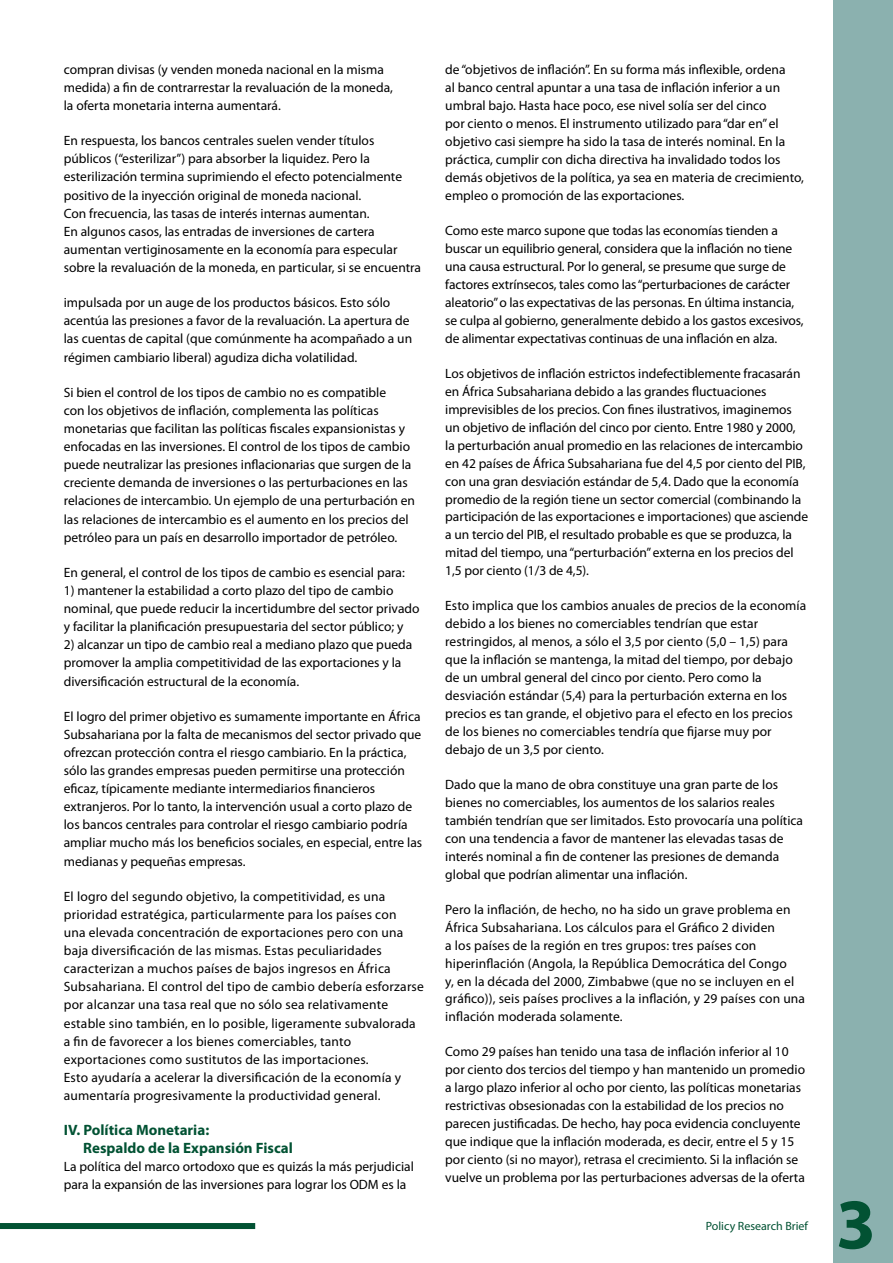
<style>
.page{position:relative;width:893px;height:1263px;background:#fff}
.page>*{position:absolute;margin:0;border:0;box-sizing:border-box;transform-origin:0 0}
.t1{font:700 72px "Myriad Pro";color:#025233}
.t2{font:700 15px/18px "Myriad Pro";color:#025233}
.t3{font:13.5px/18px "Myriad Pro";color:#000}
.t4{font:12px "Myriad Pro";color:#025233}
</style>
<div class="page">
<div style="left:834px;top:0;width:59px;height:1263px;background:#8bb1af"></div>
<div style="left:0;top:1223px;width:255px;height:6px;background:#025233"></div>
<p class="t3" style="left:64px;top:61px;width:331px">compran divisas (y venden moneda nacional en la misma medida) a fin de contrarrestar la revaluación de la moneda, la oferta monetaria interna aumentará.</p>
<p class="t3" style="left:64px;top:132px;width:359px">En respuesta, los bancos centrales suelen vender títulos públicos (“esterilizar”) para absorber la liquidez. Pero la esterilización termina suprimiendo el efecto potencialmente positivo de la inyección original de moneda nacional.<br>Con frecuencia, las tasas de interés internas aumentan.<br>En algunos casos, las entradas de inversiones de cartera aumentan vertiginosamente en la economía para especular sobre la revaluación de la moneda, en particular, si se encuentra</p>
<p class="t3" style="left:64px;top:294px;width:350px">impulsada por un auge de los productos básicos. Esto sólo acentúa las presiones a favor de la revaluación. La apertura de las cuentas de capital (que comúnmente ha acompañado a un régimen cambiario liberal) agudiza dicha volatilidad.</p>
<p class="t3" style="left:64px;top:383px;width:353px">Si bien el control de los tipos de cambio no es compatible<br>con los objetivos de inflación, complementa las políticas monetarias que facilitan las políticas fiscales expansionistas y enfocadas en las inversiones. El control de los tipos de cambio puede neutralizar las presiones inflacionarias que surgen de la creciente demanda de inversiones o las perturbaciones en las relaciones de intercambio. Un ejemplo de una perturbación en las relaciones de intercambio es el aumento en los precios del petróleo para un país en desarrollo importador de petróleo.</p>
<p class="t3" style="left:64px;top:563px;width:343px">En general, el control de los tipos de cambio es esencial para:</p>
<p class="t3" style="left:64px;top:582px;width:357px">1) mantener la estabilidad a corto plazo del tipo de cambio nominal, que puede reducir la incertidumbre del sector privado y facilitar la planificación presupuestaria del sector público; y</p>
<p class="t3" style="left:64px;top:636px;width:350px">2) alcanzar un tipo de cambio real a mediano plazo que pueda promover la amplia competitividad de las exportaciones y la diversificación estructural de la economía.</p>
<p class="t3" style="left:64px;top:707px;width:360px">El logro del primer objetivo es sumamente importante en África Subsahariana por la falta de mecanismos del sector privado que ofrezcan protección contra el riesgo cambiario. En la práctica, sólo las grandes empresas pueden permitirse una protección eficaz, típicamente mediante intermediarios financieros extranjeros. Por lo tanto, la intervención usual a corto plazo de los bancos centrales para controlar el riesgo cambiario podría ampliar mucho más los beneficios sociales, en especial, entre las medianas y pequeñas empresas.</p>
<p class="t3" style="left:64px;top:887px;width:362px">El logro del segundo objetivo, la competitividad, es una prioridad estratégica, particularmente para los países con<br>una elevada concentración de exportaciones pero con una baja diversificación de las mismas. Estas peculiaridades caracterizan a muchos países de bajos ingresos en África Subsahariana. El control del tipo de cambio debería esforzarse por alcanzar una tasa real que no sólo sea relativamente estable sino también, en lo posible, ligeramente subvalorada a fin de favorecer a los bienes comerciables, tanto exportaciones como sustitutos de las importaciones.<br>Esto ayudaría a acelerar la diversificación de la economía y aumentaría progresivamente la productividad general.</p>
<p class="t2" style="left:83px;top:1121px;width:211px;text-indent:-20px">IV. Política Monetaria:<br>Respaldo de la Expansión Fiscal</p>
<p class="t3" style="left:64px;top:1158px;width:352px">La política del marco ortodoxo que es quizás la más perjudicial para la expansión de las inversiones para lograr los ODM es la</p>
<p class="t3" style="left:445px;top:61px;width:360px">de “objetivos de inflación”. En su forma más inflexible, ordena<br>al banco central apuntar a una tasa de inflación inferior a un umbral bajo. Hasta hace poco, ese nivel solía ser del cinco<br>por ciento o menos. El instrumento utilizado para “dar en” el objetivo casi siempre ha sido la tasa de interés nominal. En la práctica, cumplir con dicha directiva ha invalidado todos los demás objetivos de la política, ya sea en materia de crecimiento, empleo o promoción de las exportaciones.</p>
<p class="t3" style="left:445px;top:222px;width:360px">Como este marco supone que todas las economías tienden a buscar un equilibrio general, considera que la inflación no tiene una causa estructural. Por lo general, se presume que surge de factores extrínsecos, tales como las “perturbaciones de carácter aleatorio” o las expectativas de las personas. En última instancia, se culpa al gobierno, generalmente debido a los gastos excesivos, de alimentar expectativas continuas de una inflación en alza.</p>
<p class="t3" style="left:445px;top:365px;width:364px">Los objetivos de inflación estrictos indefectiblemente fracasarán en África Subsahariana debido a las grandes fluctuaciones imprevisibles de los precios. Con fines ilustrativos, imaginemos un objetivo de inflación del cinco por ciento. Entre 1980 y 2000, la perturbación anual promedio en las relaciones de intercambio en 42 países de África Subsahariana fue del 4,5 por ciento del PIB, con una gran desviación estándar de 5,4. Dado que la economía promedio de la región tiene un sector comercial (combinando la participación de las exportaciones e importaciones) que asciende a un tercio del PIB, el resultado probable es que se produzca, la mitad del tiempo, una “perturbación” externa en los precios del 1,5 por ciento (1/3 de 4,5).</p>
<p class="t3" style="left:445px;top:597px;width:363px">Esto implica que los cambios anuales de precios de la economía debido a los bienes no comerciables tendrían que estar restringidos, al menos, a sólo el 3,5 por ciento (5,0 – 1,5) para que la inflación se mantenga, la mitad del tiempo, por debajo de un umbral general del cinco por ciento. Pero como la desviación estándar (5,4) para la perturbación externa en los precios es tan grande, el objetivo para el efecto en los precios de los bienes no comerciables tendría que fijarse muy por debajo de un 3,5 por ciento.</p>
<p class="t3" style="left:445px;top:776px;width:359px">Dado que la mano de obra constituye una gran parte de los bienes no comerciables, los aumentos de los salarios reales también tendrían que ser limitados. Esto provocaría una política con una tendencia a favor de mantener las elevadas tasas de interés nominal a fin de contener las presiones de demanda global que podrían alimentar una inflación.</p>
<p class="t3" style="left:445px;top:900px;width:361px">Pero la inflación, de hecho, no ha sido un grave problema en África Subsahariana. Los cálculos para el Gráfico 2 dividen<br>a los países de la región en tres grupos: tres países con hiperinflación (Angola, la República Democrática del Congo<br>y, en la década del 2000, Zimbabwe (que no se incluyen en el gráfico)), seis países proclives a la inflación, y 29 países con una inflación moderada solamente.</p>
<p class="t3" style="left:445px;top:1043px;width:361px">Como 29 países han tenido una tasa de inflación inferior al 10 por ciento dos tercios del tiempo y han mantenido un promedio a largo plazo inferior al ocho por ciento, las políticas monetarias restrictivas obsesionadas con la estabilidad de los precios no parecen justificadas. De hecho, hay poca evidencia concluyente que indique que la inflación moderada, es decir, entre el 5 y 15 por ciento (si no mayor), retrasa el crecimiento. Si la inflación se vuelve un problema por las perturbaciones adversas de la oferta</p>
<p class="t4" style="left:706px;top:1220px;width:104px">Policy Research Brief</p>
<h1 class="t1" style="left:836px;top:1184px;width:41px">3</h1>
</div>
